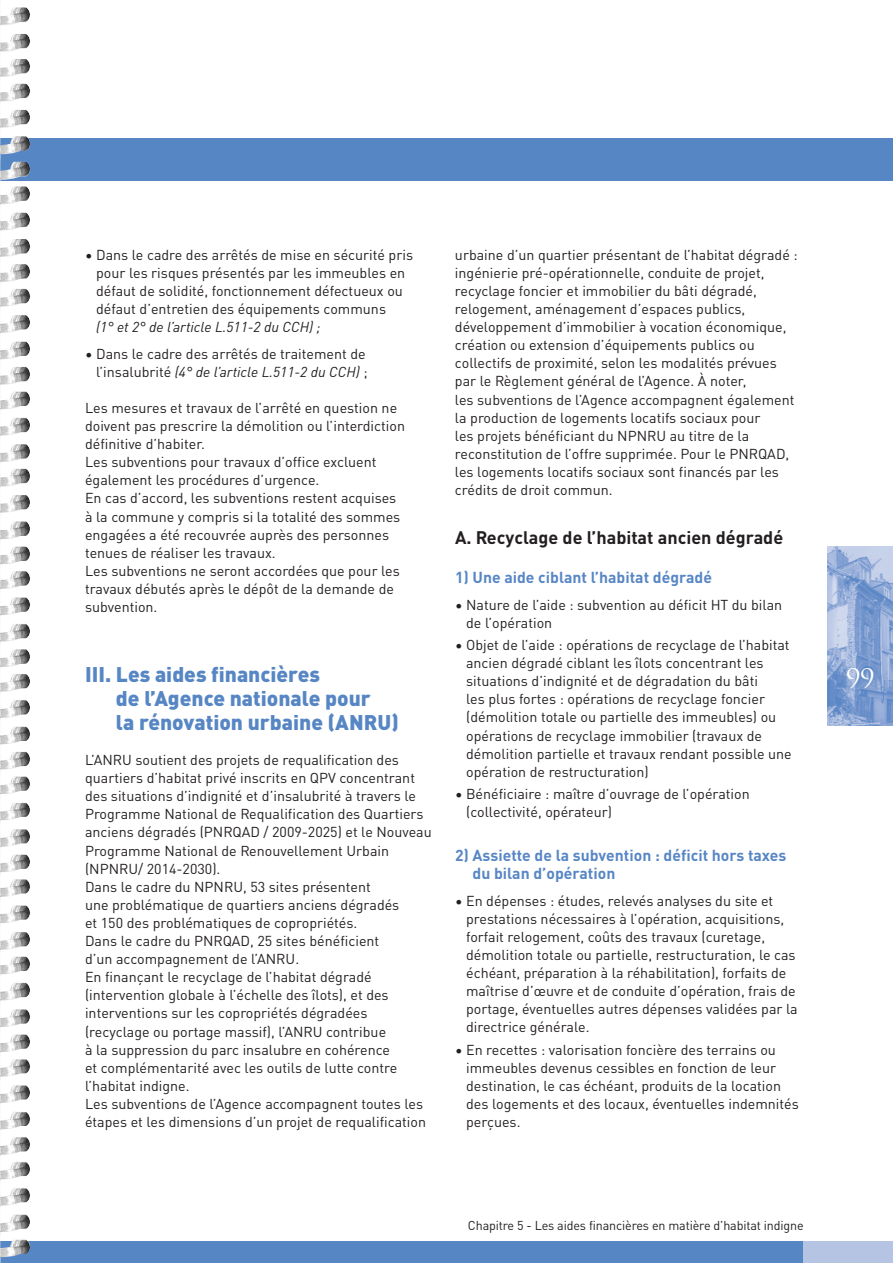
<style>
.page{position:relative;width:893px;height:1263px;background:#fff}
.page>*{position:absolute;margin:0;border:0;box-sizing:border-box;transform-origin:0 0}
.t1{font:27px "Charlemagne";color:#fff}
.t2{font:900 21px/24.2px "DIN Pro";color:#5786c5}
.t3{font:700 18px "DIN Pro";color:#231f20}
.t4{font:700 15.75px/18.1px "DIN Pro";color:#5786c5}
.t5{font:14.25px/18.1px "DIN Pro";color:#231f20}
.t6{font:italic 14.25px "DIN Pro";color:#231f20}
.t7{font:12.75px "DIN Pro";letter-spacing:-.01em;color:#231f20}
.s1{font-style:italic}
</style>
<div class="page">
<div style="left:0;top:138px;width:893px;height:43px;background:#5786c5"></div>
<div style="left:0;top:1242px;width:893px;height:21px;background:#5786c5"></div>
<div style="left:804px;top:1242px;width:89px;height:21px;background:#b6c4e4"></div>
<img style="left:0;top:7px;width:30px;height:1256px">
<img style="left:827px;top:546px;width:66px;height:179px">
<p class="t5" style="left:96px;top:244px;width:318px;text-indent:-11px">• Dans le cadre des arrêtés de mise en sécurité pris pour les risques présentés par les immeubles en défaut de solidité, fonctionnement défectueux ou défaut d’entretien des équipements communs</p>
<p class="t6" style="left:96px;top:316px;width:226px">(1° et 2° de l’article L.511-2 du CCH) ;</p>
<p class="t5" style="left:85px;top:343px;width:284px;text-align:right">• Dans le cadre des arrêtés de traitement de l’insalubrité <span class="s1">(4° de l’article L.511-2 du CCH)</span> ;</p>
<p class="t5" style="left:85px;top:398px;width:322px">Les mesures et travaux de l’arrêté en question ne doivent pas prescrire la démolition ou l’interdiction définitive d’habiter.<br>Les subventions pour travaux d’office excluent également les procédures d’urgence.<br>En cas d’accord, les subventions restent acquises à la commune y compris si la totalité des sommes engagées a été recouvrée auprès des personnes tenues de réaliser les travaux.<br>Les subventions ne seront accordées que pour les travaux débutés après le dépôt de la demande de subvention.</p>
<h2 class="t2" style="left:116px;top:661px;width:284px;text-indent:-31px">III. Les aides financières<br>de l’Agence nationale pour<br>la rénovation urbaine (ANRU)</h2>
<p class="t5" style="left:85px;top:750px;width:348px">L’ANRU soutient des projets de requalification des quartiers d’habitat privé inscrits en QPV concentrant des situations d’indignité et d’insalubrité à travers le Programme National de Requalification des Quartiers anciens dégradés (PNRQAD / 2009-2025) et le Nouveau Programme National de Renouvellement Urbain (NPNRU/ 2014-2030).<br>Dans le cadre du NPNRU, 53 sites présentent<br>une problématique de quartiers anciens dégradés<br>et 150 des problématiques de copropriétés.<br>Dans le cadre du PNRQAD, 25 sites bénéficient<br>d’un accompagnement de l’ANRU.<br>En finançant le recyclage de l’habitat dégradé (intervention globale à l’échelle des îlots), et des interventions sur les copropriétés dégradées (recyclage ou portage massif), l’ANRU contribue<br>à la suppression du parc insalubre en cohérence<br>et complémentarité avec les outils de lutte contre l’habitat indigne.<br>Les subventions de l’Agence accompagnent toutes les étapes et les dimensions d’un projet de requalification</p>
<p class="t5" style="left:455px;top:245px;width:344px">urbaine d’un quartier présentant de l’habitat dégradé : ingénierie pré-opérationnelle, conduite de projet, recyclage foncier et immobilier du bâti dégradé, relogement, aménagement d’espaces publics, développement d’immobilier à vocation économique, création ou extension d’équipements publics ou collectifs de proximité, selon les modalités prévues par le Règlement général de l’Agence. À noter,<br>les subventions de l’Agence accompagnent également la production de logements locatifs sociaux pour<br>les projets bénéficiant du NPNRU au titre de la reconstitution de l’offre supprimée. Pour le PNRQAD, les logements locatifs sociaux sont financés par les crédits de droit commun.</p>
<p class="t3" style="left:455px;top:523px;width:330px">A. Recyclage de l’habitat ancien dégradé</p>
<p class="t4" style="left:455px;top:567px;width:258px">1) Une aide ciblant l’habitat dégradé</p>
<p class="t5" style="left:466px;top:594px;width:318px;text-indent:-11px">• Nature de l’aide : subvention au déficit HT du bilan de l’opération</p>
<p class="t5" style="left:466px;top:635px;width:327px;text-indent:-11px">• Objet de l’aide : opérations de recyclage de l’habitat ancien dégradé ciblant les îlots concentrant les situations d’indignité et de dégradation du bâti<br>les plus fortes : opérations de recyclage foncier (démolition totale ou partielle des immeubles) ou opérations de recyclage immobilier (travaux de démolition partielle et travaux rendant possible une opération de restructuration)</p>
<p class="t5" style="left:466px;top:784px;width:285px;text-indent:-11px">• Bénéficiaire : maître d’ouvrage de l’opération (collectivité, opérateur)</p>
<p class="t4" style="left:472px;top:845px;width:315px;text-indent:-18px">2) Assiette de la subvention : déficit hors taxes du bilan d’opération</p>
<p class="t5" style="left:466px;top:890px;width:333px;text-indent:-11px">• En dépenses : études, relevés analyses du site et prestations nécessaires à l’opération, acquisitions, forfait relogement, coûts des travaux (curetage, démolition totale ou partielle, restructuration, le cas échéant, préparation à la réhabilitation), forfaits de maîtrise d’œuvre et de conduite d’opération, frais de portage, éventuelles autres dépenses validées par la directrice générale.</p>
<p class="t5" style="left:466px;top:1039px;width:334px;text-indent:-11px">• En recettes : valorisation foncière des terrains ou immeubles devenus cessibles en fonction de leur destination, le cas échéant, produits de la location des logements et des locaux, éventuelles indemnités perçues.</p>
<p class="t7" style="left:468px;top:1216px;width:337px">Chapitre 5 - Les aides financières en matière d’habitat indigne</p>
<h1 class="t1" style="left:845px;top:662px;width:31px">99</h1>
</div>
